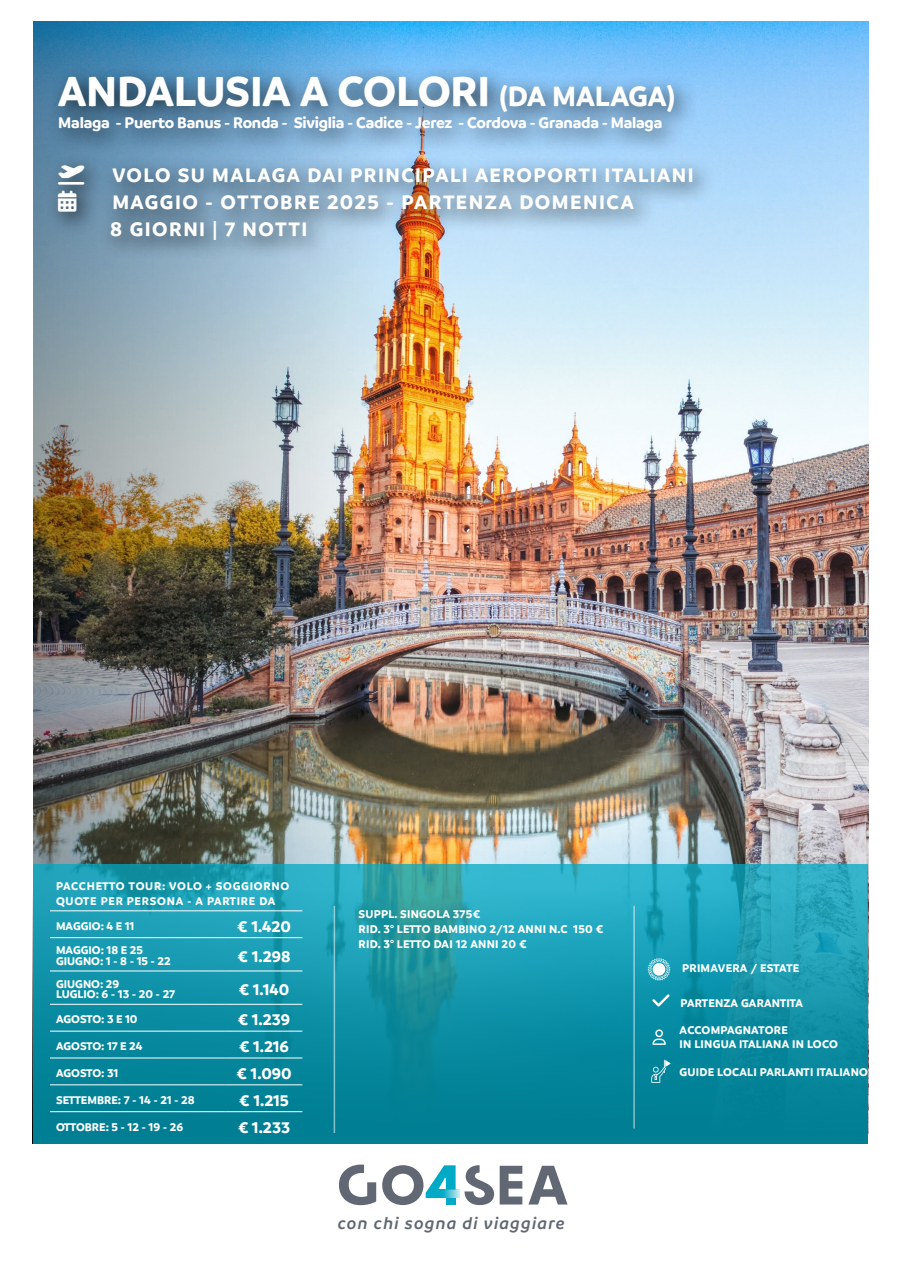
<style>
.page{position:relative;width:898px;height:1263px;background:#fff}
.page>*{position:absolute;margin:0;border:0;box-sizing:border-box;transform-origin:0 0}
.t1{font:700 45px "Branding";letter-spacing:-.01em;color:#fff}
.t2{font:700 21px/27px "Branding";letter-spacing:.07em;color:#fff}
.t3{font:italic 600 18px "Branding";letter-spacing:.065em;color:#616773}
.t4{font:700 16.5px "Branding";letter-spacing:-.015em;color:#fff}
.t5{font:700 12px/10.5px "Branding";letter-spacing:.01em;color:#fff}
.t6{font:700 12px/15px "Branding";letter-spacing:.06em;color:#fff}
.t7{font:700 12px "Branding";letter-spacing:-.01em;color:#fff}
.s1{font-size:30px}
</style>
<div class="page">
<img style="left:519px;top:21px;width:349px;height:1112px">
<img style="left:33px;top:21px;width:486px;height:781px">
<img style="left:33px;top:802px;width:834px;height:62px">
<svg style="left:33px;top:864px;width:834px;height:280px;background:#1292a8"></svg>
<svg style="left:528px;top:1166px;width:39px;height:38px"></svg>
<svg style="left:464px;top:1165px;width:58px;height:40px"></svg>
<svg style="left:339px;top:1164px;width:37px;height:41px"></svg>
<svg style="left:382px;top:1165px;width:73px;height:40px"></svg>
<svg style="left:438px;top:1189px;width:21px;height:9px"></svg>
<div style="left:46px;top:64px;width:670px;height:198px;background:#000;opacity:.75"></div>
<hr style="left:633px;top:906px;width:1px;height:222px;background:#fff">
<hr style="left:50px;top:910px;width:176px;height:1px;background:#fff">
<hr style="left:226px;top:910px;width:76px;height:1px;background:#fff">
<hr style="left:50px;top:937px;width:176px;height:1px;background:#fff">
<hr style="left:226px;top:937px;width:76px;height:1px;background:#fff">
<hr style="left:50px;top:970px;width:176px;height:1px;background:#fff">
<hr style="left:226px;top:970px;width:76px;height:1px;background:#fff">
<hr style="left:50px;top:1004px;width:176px;height:1px;background:#fff">
<hr style="left:226px;top:1004px;width:76px;height:1px;background:#fff">
<hr style="left:50px;top:1057px;width:176px;height:1px;background:#fff">
<hr style="left:226px;top:1057px;width:76px;height:1px;background:#fff">
<hr style="left:50px;top:1084px;width:176px;height:1px;background:#fff">
<hr style="left:226px;top:1084px;width:76px;height:1px;background:#fff">
<hr style="left:50px;top:1111px;width:176px;height:1px;background:#fff">
<hr style="left:226px;top:1111px;width:76px;height:1px;background:#fff">
<hr style="left:50px;top:1031px;width:176px;height:1px;background:#fff">
<hr style="left:226px;top:1031px;width:76px;height:1px;background:#fff">
<hr style="left:333px;top:906px;width:2px;height:227px;background:#fff">
<svg style="left:652px;top:994px;width:17px;height:13px"></svg>
<svg style="left:652px;top:1029px;width:13px;height:16px"></svg>
<svg style="left:647px;top:958px;width:23px;height:23px"></svg>
<div style="left:652px;top:963px;width:13px;height:13px;background:#fff;border-radius:50%"></div>
<svg style="left:651px;top:1060px;width:19px;height:23px"></svg>
<svg style="left:58px;top:165px;width:27px;height:20px"></svg>
<h1 class="t1" style="left:58px;top:65px;width:618px">ANDALUSIA A COLORI <span class="s1">(DA MALAGA)</span></h1>
<h3 class="t4" style="left:58px;top:113px;width:605px">Malaga - Puerto Banus - Ronda - Siviglia - Cadice - Jerez - Cordova - Granada - Malaga</h3>
<h2 class="t2" style="left:112px;top:162px;width:582px">VOLO SU MALAGA DAI PRINCIPALI AEROPORTI ITALIANI</h2>
<h2 class="t2" style="left:110px;top:189px;width:525px;text-indent:-52px">▲ MAGGIO - OTTOBRE 2025 - PARTENZA DOMENICA<br>8 GIORNI | 7 NOTTI</h2>
<p class="t6" style="left:56px;top:878px;width:235px">PACCHETTO TOUR: VOLO + SOGGIORNO<br>QUOTE PER PERSONA - A PARTIRE DA</p>
<p class="t5" style="left:56px;top:920px;width:80px">MAGGIO: 4 E 11</p>
<h3 class="t4" style="left:237px;top:917px;width:56px">€ 1.420</h3>
<p class="t5" style="left:56px;top:945px;width:116px">MAGGIO: 18 E 25<br>GIUGNO: 1 - 8 - 15 - 22</p>
<h3 class="t4" style="left:237px;top:947px;width:55px">€ 1.298</h3>
<p class="t5" style="left:56px;top:978px;width:121px">GIUGNO: 29<br>LUGLIO: 6 - 13 - 20 - 27</p>
<h3 class="t4" style="left:239px;top:980px;width:52px">€ 1.140</h3>
<p class="t5" style="left:56px;top:1014px;width:83px">AGOSTO: 3 E 10</p>
<h3 class="t4" style="left:238px;top:1010px;width:54px">€ 1.239</h3>
<p class="t5" style="left:56px;top:1041px;width:88px">AGOSTO: 17 E 24</p>
<h3 class="t4" style="left:239px;top:1037px;width:51px">€ 1.216</h3>
<p class="t7" style="left:56px;top:1066px;width:64px">AGOSTO: 31</p>
<h3 class="t4" style="left:236px;top:1064px;width:57px">€ 1.090</h3>
<p class="t5" style="left:56px;top:1094px;width:140px">SETTEMBRE: 7 - 14 - 21 - 28</p>
<h3 class="t4" style="left:239px;top:1091px;width:51px">€ 1.215</h3>
<p class="t5" style="left:56px;top:1121px;width:129px">OTTOBRE: 5 - 12 - 19 - 26</p>
<h3 class="t4" style="left:238px;top:1118px;width:54px">€ 1.233</h3>
<p class="t5" style="left:358px;top:906px;width:246px;line-height:15px">SUPPL. SINGOLA 375€<br>RID. 3° LETTO BAMBINO 2/12 ANNI N.C 150 €<br>RID. 3° LETTO DAI 12 ANNI 20 €</p>
<h3 class="t3" style="left:337px;top:1214px;width:228px">con chi sogna di viaggiare</h3>
<p class="t5" style="left:682px;top:963px;width:119px">PRIMAVERA / ESTATE</p>
<p class="t5" style="left:680px;top:997px;width:124px">PARTENZA GARANTITA</p>
<p class="t5" style="left:679px;top:1023px;width:160px;line-height:13.5px">ACCOMPAGNATORE<br>IN LINGUA ITALIANA IN LOCO</p>
<p class="t5" style="left:679px;top:1067px;width:190px">GUIDE LOCALI PARLANTI ITALIANO</p>
</div>
